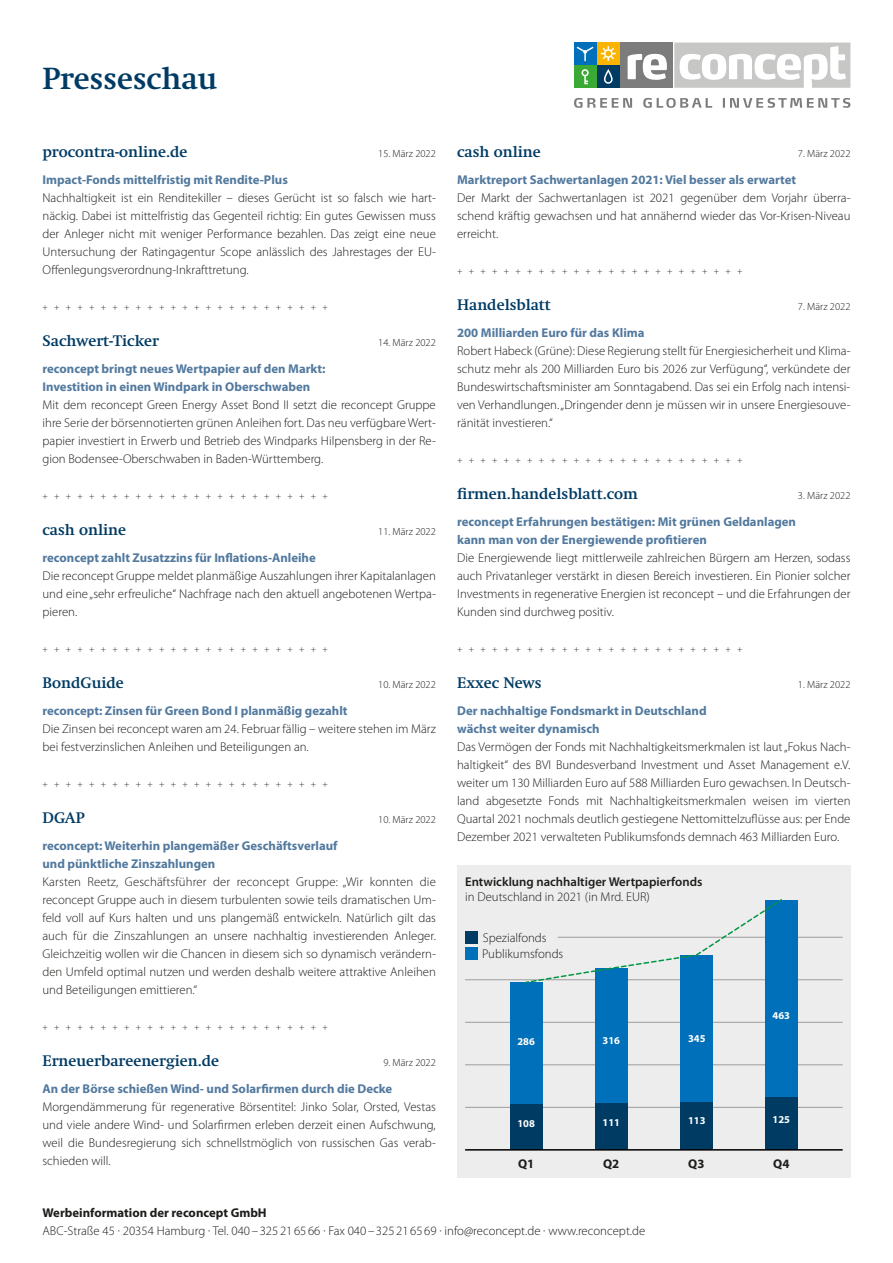
<style>
.page{position:relative;width:893px;height:1263px;background:#fff}
.page>*{position:absolute;margin:0;border:0;box-sizing:border-box;transform-origin:0 0}
.t1{font:700 30px "Swift";color:#003b64}
.t2{font:700 15px "Swift";color:#003b64}
.t3{font:300 12.75px/18px "Myriad Pro";color:#1d1d1b;text-align:justify}
.t4{font:700 12.75px/18px "Myriad Pro";color:#52799e}
.t5{font:700 12.75px "Myriad Pro";color:#1d1d1b}
.t6{font:600 12.75px "Myriad Pro";color:#1d1d1b}
.t7{font:300 10.5px "Myriad Pro";color:#1d1d1b}
.t8{font:700 10.5px "Myriad Pro";color:#fff}
.t9{font:300 9px "Myriad Pro";color:#1d1d1b}
</style>
<div class="page">
<div style="left:574px;top:66px;width:22px;height:22px;background:#3baa35"></div>
<svg style="left:581px;top:69px;width:8px;height:15px"></svg>
<svg style="left:574px;top:98px;width:58px;height:10px"></svg>
<svg style="left:643px;top:98px;width:69px;height:10px"></svg>
<svg style="left:723px;top:98px;width:127px;height:10px"></svg>
<div style="left:620px;top:43px;width:53px;height:45px;background:#7c7c7c"></div>
<svg style="left:628px;top:54px;width:39px;height:26px"></svg>
<div style="left:597px;top:43px;width:22px;height:22px;background:#fab400"></div>
<svg style="left:601px;top:46px;width:15px;height:15px"></svg>
<div style="left:597px;top:66px;width:22px;height:22px;background:#003b64"></div>
<svg style="left:604px;top:69px;width:9px;height:15px"></svg>
<div style="left:574px;top:43px;width:22px;height:22px;background:#0070ba"></div>
<svg style="left:577px;top:47px;width:16px;height:14px"></svg>
<svg style="left:674px;top:43px;width:176px;height:45px"></svg>
<div style="left:457px;top:866px;width:393px;height:312px;background:#ededed"></div>
<hr style="left:465px;top:1107px;width:378px;height:1px;background:#9d9d9d">
<hr style="left:465px;top:1064px;width:378px;height:1px;background:#9d9d9d">
<hr style="left:465px;top:1022px;width:378px;height:1px;background:#9d9d9d">
<hr style="left:465px;top:979px;width:378px;height:1px;background:#9d9d9d">
<hr style="left:558px;top:937px;width:285px;height:1px;background:#9d9d9d">
<div style="left:510px;top:1104px;width:33px;height:46px;background:#003b64"></div>
<div style="left:595px;top:1103px;width:33px;height:47px;background:#003b64"></div>
<div style="left:680px;top:1102px;width:33px;height:48px;background:#003b64"></div>
<div style="left:510px;top:982px;width:33px;height:122px;background:#0070ba"></div>
<div style="left:595px;top:968px;width:33px;height:135px;background:#0070ba"></div>
<div style="left:680px;top:955px;width:33px;height:147px;background:#0070ba"></div>
<div style="left:765px;top:1097px;width:33px;height:53px;background:#003b64"></div>
<div style="left:765px;top:900px;width:33px;height:197px;background:#0070ba"></div>
<div style="left:465px;top:931px;width:13px;height:13px;background:#003b64"></div>
<div style="left:465px;top:947px;width:13px;height:13px;background:#0070ba"></div>
<hr style="left:465px;top:1149px;width:378px;height:1px;background:#020203">
<svg style="left:526px;top:899px;width:256px;height:84px"></svg>
<h1 class="t1" style="left:43px;top:61px;width:176px">Presseschau</h1>
<p class="t2" style="left:43px;top:143px;width:147px">procontra-online.de</p>
<p class="t7" style="left:378px;top:148px;width:59px">15. März 2022</p>
<p class="t4" style="left:43px;top:171px;width:247px">Impact-Fonds mittelfristig mit Rendite-Plus</p>
<p class="t3" style="left:43px;top:189px;width:395px">Nachhaltigkeit ist ein Renditekiller – dieses Gerücht ist so falsch wie hart&shy;näckig. Dabei ist mittelfristig das Gegenteil richtig: Ein gutes Gewissen muss der Anleger nicht mit weniger Performance bezahlen. Das zeigt eine neue Untersuchung der Ratingagentur Scope anlässlich des Jahrestages der EU-Offenlegungsverordnung-Inkrafttretung.</p>
<p class="t9" style="left:43px;top:302px;width:287px">+++++++++++++++++++++++++</p>
<p class="t2" style="left:43px;top:332px;width:118px">Sachwert-Ticker</p>
<p class="t7" style="left:378px;top:337px;width:59px">14. März 2022</p>
<p class="t4" style="left:43px;top:360px;width:284px">reconcept bringt neues Wertpapier auf den Markt:<br>Investition in einen Windpark in Oberschwaben</p>
<p class="t3" style="left:43px;top:396px;width:395px">Mit dem reconcept Green Energy Asset Bond II setzt die reconcept Gruppe ihre Serie der börsennotierten grünen Anleihen fort. Das neu verfügbare Wert&shy;papier investiert in Erwerb und Betrieb des Windparks Hilpensberg in der Re&shy;gion Bodensee-Oberschwaben in Baden-Württemberg.</p>
<p class="t9" style="left:43px;top:491px;width:287px">+++++++++++++++++++++++++</p>
<p class="t2" style="left:43px;top:521px;width:85px">cash online</p>
<p class="t7" style="left:378px;top:526px;width:59px">11. März 2022</p>
<p class="t4" style="left:43px;top:549px;width:275px">reconcept zahlt Zusatzzins für Inflations-Anleihe</p>
<p class="t3" style="left:43px;top:567px;width:395px">Die reconcept Gruppe meldet planmäßige Auszahlungen ihrer Kapitalanlagen und eine „sehr erfreuliche“ Nachfrage nach den aktuell angebotenen Wertpa&shy;pieren.</p>
<p class="t9" style="left:43px;top:644px;width:287px">+++++++++++++++++++++++++</p>
<p class="t2" style="left:43px;top:674px;width:83px">BondGuide</p>
<p class="t7" style="left:378px;top:679px;width:59px">10. März 2022</p>
<p class="t4" style="left:43px;top:702px;width:306px">reconcept: Zinsen für Green Bond I planmäßig gezahlt</p>
<p class="t3" style="left:43px;top:720px;width:395px">Die Zinsen bei reconcept waren am 24. Februar fällig – weitere stehen im März bei festverzinslichen Anleihen und Beteiligungen an.</p>
<p class="t9" style="left:43px;top:779px;width:287px">+++++++++++++++++++++++++</p>
<p class="t2" style="left:43px;top:809px;width:44px">DGAP</p>
<p class="t7" style="left:378px;top:814px;width:59px">10. März 2022</p>
<p class="t4" style="left:43px;top:837px;width:297px">reconcept: Weiterhin plangemäßer Geschäftsverlauf und pünktliche Zinszahlungen</p>
<p class="t3" style="left:43px;top:873px;width:395px">Karsten Reetz, Geschäftsführer der reconcept Gruppe: „Wir konnten die reconcept Gruppe auch in diesem turbulenten sowie teils dramatischen Um&shy;feld voll auf Kurs halten und uns plangemäß entwickeln. Natürlich gilt das auch für die Zinszahlungen an unsere nachhaltig investierenden Anleger.<br>Gleichzeitig wollen wir die Chancen in diesem sich so dynamisch verändern&shy;den Umfeld optimal nutzen und werden deshalb weitere attraktive Anleihen und Beteiligungen emittieren.“</p>
<p class="t9" style="left:43px;top:1022px;width:287px">+++++++++++++++++++++++++</p>
<p class="t2" style="left:43px;top:1052px;width:178px">Erneuerbareenergien.de</p>
<p class="t7" style="left:383px;top:1057px;width:54px">9. März 2022</p>
<p class="t4" style="left:43px;top:1080px;width:351px">An der Börse schießen Wind- und Solarfirmen durch die Decke</p>
<p class="t3" style="left:43px;top:1098px;width:395px">Morgendämmerung für regenerative Börsentitel: Jinko Solar, Orsted, Vestas und viele andere Wind- und Solarfirmen erleben derzeit einen Aufschwung, weil die Bundesregierung sich schnellstmöglich von russischen Gas verab&shy;schieden will.</p>
<p class="t2" style="left:457px;top:143px;width:85px">cash online</p>
<p class="t7" style="left:798px;top:148px;width:54px">7. März 2022</p>
<p class="t4" style="left:457px;top:171px;width:341px">Marktreport Sachwertanlagen 2021: Viel besser als erwartet</p>
<p class="t3" style="left:457px;top:189px;width:395px">Der Markt der Sachwertanlagen ist 2021 gegenüber dem Vorjahr überra&shy;schend kräftig gewachsen und hat annähernd wieder das Vor-Krisen-Niveau erreicht.</p>
<p class="t9" style="left:457px;top:266px;width:287px">+++++++++++++++++++++++++</p>
<p class="t2" style="left:457px;top:296px;width:95px">Handelsblatt</p>
<p class="t7" style="left:798px;top:301px;width:54px">7. März 2022</p>
<p class="t4" style="left:457px;top:324px;width:189px">200 Milliarden Euro für das Klima</p>
<p class="t3" style="left:457px;top:342px;width:395px">Robert Habeck (Grüne): Diese Regierung stellt für Energiesicherheit und Klima&shy;schutz mehr als 200 Milliarden Euro bis 2026 zur Verfügung“, verkündete der Bundeswirtschaftsminister am Sonntagabend. Das sei ein Erfolg nach intensi&shy;ven Verhandlungen. „Dringender denn je müssen wir in unsere Energiesouve&shy;ränität investieren.“</p>
<p class="t9" style="left:457px;top:455px;width:287px">+++++++++++++++++++++++++</p>
<p class="t2" style="left:457px;top:485px;width:182px">firmen.handelsblatt.com</p>
<p class="t7" style="left:798px;top:490px;width:54px">3. März 2022</p>
<p class="t4" style="left:457px;top:513px;width:340px">reconcept Erfahrungen bestätigen: Mit grünen Geldanlagen kann man von der Energiewende profitieren</p>
<p class="t3" style="left:457px;top:549px;width:395px">Die Energiewende liegt mittlerweile zahlreichen Bürgern am Herzen, sodass auch Privatanleger verstärkt in diesen Bereich investieren. Ein Pionier solcher Investments in regenerative Energien ist reconcept – und die Erfahrungen der Kunden sind durchweg positiv.</p>
<p class="t9" style="left:457px;top:644px;width:287px">+++++++++++++++++++++++++</p>
<p class="t2" style="left:457px;top:674px;width:86px">Exxec News</p>
<p class="t7" style="left:798px;top:679px;width:54px">1. März 2022</p>
<p class="t4" style="left:457px;top:702px;width:251px">Der nachhaltige Fondsmarkt in Deutschland wächst weiter dynamisch</p>
<p class="t3" style="left:457px;top:738px;width:395px">Das Vermögen der Fonds mit Nachhaltigkeitsmerkmalen ist laut „Fokus Nach&shy;haltigkeit“ des BVI Bundesverband Investment und Asset Management e.V. weiter um 130 Milliarden Euro auf 588 Milliarden Euro gewachsen. In Deutsch&shy;land abgesetzte Fonds mit Nachhaltigkeitsmerkmalen weisen im vierten Quartal 2021 nochmals deutlich gestiegene Nettomittelzuflüsse aus: per Ende Dezember 2021 verwalteten Publikumsfonds demnach 463 Milliarden Euro.</p>
<p class="t6" style="left:465px;top:874px;width:239px">Entwicklung nachhaltiger Wertpapierfonds</p>
<p class="t3" style="left:465px;top:888px;width:186px">in Deutschland in 2021 (in Mrd. EUR)</p>
<p class="t3" style="left:482px;top:930px;width:83px;line-height:16.2px">Spezialfonds<br>Publikumsfonds</p>
<p class="t8" style="left:517px;top:1035px;width:19px">286</p>
<p class="t8" style="left:602px;top:1035px;width:19px">316</p>
<p class="t8" style="left:688px;top:1033px;width:19px">345</p>
<p class="t8" style="left:773px;top:1010px;width:19px">463</p>
<p class="t8" style="left:517px;top:1117px;width:19px">108</p>
<p class="t8" style="left:602px;top:1117px;width:19px">111</p>
<p class="t8" style="left:688px;top:1115px;width:19px">113</p>
<p class="t8" style="left:773px;top:1114px;width:19px">125</p>
<p class="t5" style="left:518px;top:1156px;width:18px">Q1</p>
<p class="t5" style="left:603px;top:1156px;width:18px">Q2</p>
<p class="t5" style="left:688px;top:1156px;width:18px">Q3</p>
<p class="t5" style="left:773px;top:1156px;width:18px">Q4</p>
<p class="t5" style="left:43px;top:1206px;width:226px">Werbeinformation der reconcept GmbH</p>
<p class="t3" style="left:43px;top:1222px;width:604px">ABC-Straße 45 · 20354 Hamburg · Tel. 040 –325 21 65 66 · Fax 040 – 325 21 65 69 · info@reconcept.de · www.reconcept.de</p>
</div>
